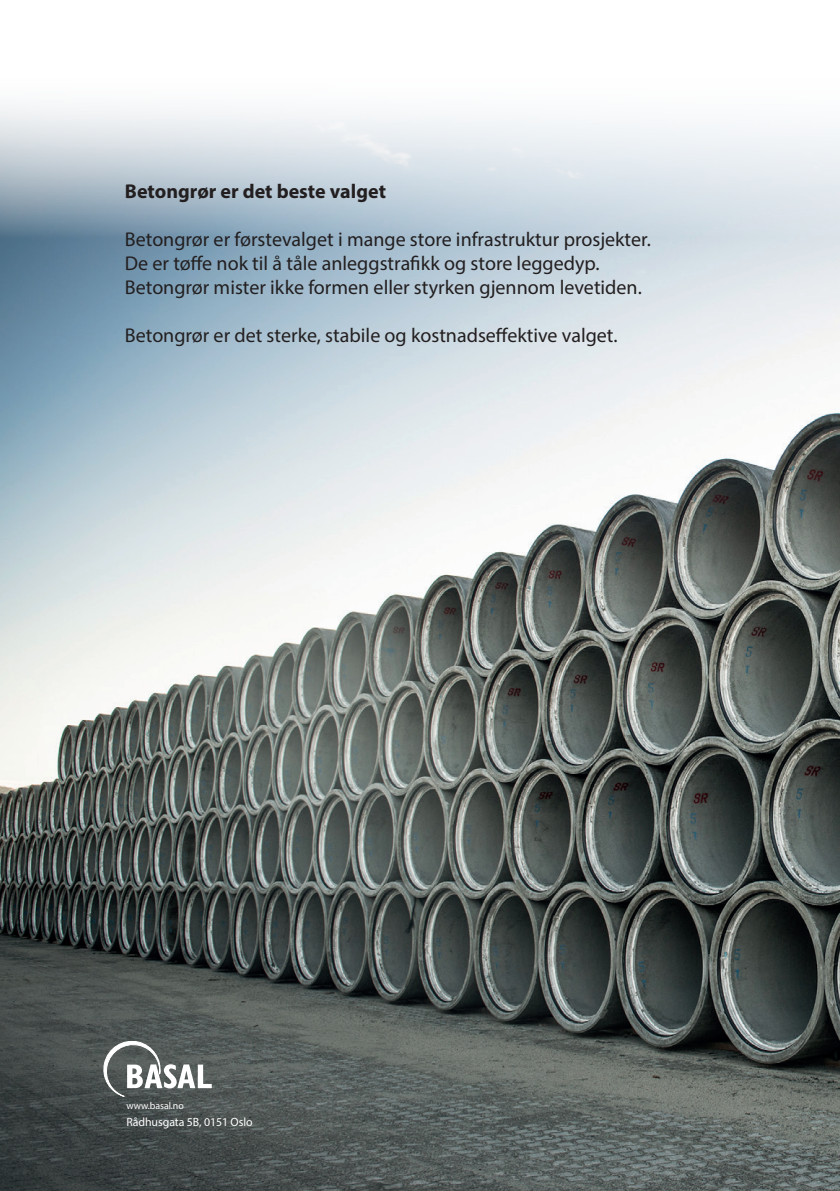
<style>
.page{position:relative;width:840px;height:1191px;background:#fff}
.page>*{position:absolute;margin:0;border:0;box-sizing:border-box;transform-origin:0 0}
.t1{font:20px/24px "Myriad Pro";color:#231f20}
.t2{font:700 20px "Myriad Pro";color:#231f20}
.t3{font:12px "Myriad Pro";letter-spacing:-.005em;color:#fff}
.t4{font:10px "Myriad Pro";letter-spacing:-.005em;color:#fff}
</style>
<div class="page">
<img style="left:0;top:104px;width:839px;height:1087px">
<svg style="left:103px;top:1041px;width:109px;height:55px"></svg>
<p class="t2" style="left:125px;top:179px;width:262px">Betongrør er det beste valget</p>
<p class="t1" style="left:125px;top:227px;width:527px">Betongrør er førstevalget i mange store infrastruktur prosjekter.<br>De er tøffe nok til å tåle anleggstrafikk og store leggedyp.<br>Betongrør mister ikke formen eller styrken gjennom levetiden.</p>
<p class="t1" style="left:125px;top:323px;width:494px">Betongrør er det sterke, stabile og kostnadseffektive valget.</p>
<p class="t4" style="left:126px;top:1099px;width:59px">www.basal.no</p>
<p class="t3" style="left:126px;top:1114px;width:128px">Rådhusgata 5B, 0151 Oslo</p>
</div>
